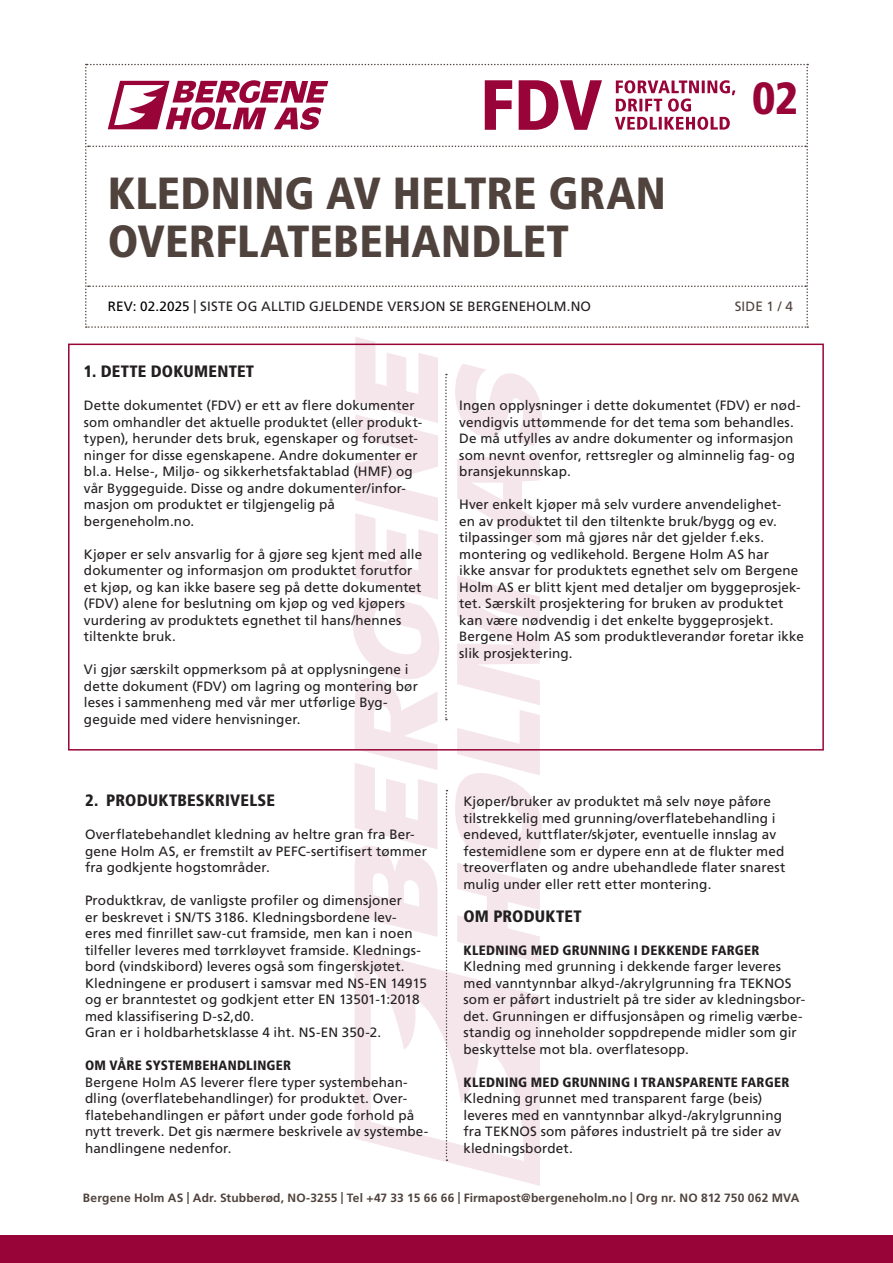
<style>
.page{position:relative;width:893px;height:1263px;background:#fff}
.page>*{position:absolute;margin:0;border:0;box-sizing:border-box;transform-origin:0 0}
.t1{font:900 condensed 45px/48px "Frutiger LT Std";letter-spacing:.005em;color:#50433d}
.t2{font:900 condensed 45px "Frutiger LT Std";color:#990438}
.t3{font:900 condensed 16.5px "Frutiger LT Std";letter-spacing:.01em;color:#231f20}
.t4{font:13.5px/16.5px "Frutiger LT Std";letter-spacing:.01em;color:#231f20}
.t5{font:900 condensed 13.5px "Frutiger LT Std";letter-spacing:.025em;color:#231f20}
.t6{font:13.5px "Frutiger LT Std";color:#50433d}
.t7{font:700 12px "Frutiger LT Std";letter-spacing:.015em;color:#50433d}
.s1{color:#000}
</style>
<div class="page">
<div style="left:0;top:1235px;width:893px;height:28px;background:#990438"></div>
<svg style="left:85px;top:64px;width:723px;height:264px"></svg>
<svg style="left:353px;top:337px;width:189px;height:849px"></svg>
<h1 class="t1" style="left:108px;top:169px;width:560px">KLEDNING AV HELTRE GRAN<br>OVERFLATEBEHANDLET</h1>
<h1 class="t2" style="left:752px;top:71px;width:48px">02</h1>
<p class="t4" style="left:108px;top:298px;width:485px"><span class="s1">REV: 02.2025</span> | SISTE OG ALLTID GJELDENDE VERSJON SE BERGENEHOLM.NO</p>
<p class="t6" style="left:735px;top:299px;width:60px">SIDE 1 / 4</p>
<p class="t3" style="left:84px;top:362px;width:172px">1. DETTE DOKUMENTET</p>
<p class="t4" style="left:84px;top:397px;width:340px">Dette dokumentet (FDV) er ett av flere dokumenter som omhandler det aktuelle produktet (eller produkt&shy;typen), herunder dets bruk, egenskaper og forutset&shy;ninger for disse egenskapene. Andre dokumenter er bl.a. Helse-, Miljø- og sikkerhetsfaktablad (HMF) og vår Byggeguide. Disse og andre dokumenter/infor&shy;masjon om produktet er tilgjengelig på bergeneholm.no.</p>
<p class="t4" style="left:84px;top:546px;width:340px">Kjøper er selv ansvarlig for å gjøre seg kjent med alle dokumenter og informasjon om produktet forutfor et kjøp, og kan ikke basere seg på dette dokumentet (FDV) alene for beslutning om kjøp og ved kjøpers vurdering av produktets egnethet til hans/hennes tiltenkte bruk.</p>
<p class="t4" style="left:84px;top:661px;width:335px">Vi gjør særskilt oppmerksom på at opplysningene i dette dokument (FDV) om lagring og montering bør leses i sammenheng med vår mer utførlige Byg&shy;geguide med videre henvisninger.</p>
<p class="t3" style="left:85px;top:791px;width:191px">2. PRODUKTBESKRIVELSE</p>
<p class="t4" style="left:85px;top:826px;width:344px">Overflatebehandlet kledning av heltre gran fra Ber&shy;gene Holm AS, er fremstilt av PEFC-sertifisert tømmer fra godkjente hogstområder.</p>
<p class="t4" style="left:85px;top:892px;width:343px">Produktkrav, de vanligste profiler og dimensjoner<br>er beskrevet i SN/TS 3186. Kledningsbordene lev-<br>eres med finrillet saw-cut framside, men kan i noen tilfeller leveres med tørrkløyvet framside. Klednings&shy;bord (vindskibord) leveres også som fingerskjøtet.<br>Kledningene er produsert i samsvar med NS-EN 14915 og er branntestet og godkjent etter EN 13501-1:2018 med klassifisering D-s2,d0.<br>Gran er i holdbarhetsklasse 4 iht. NS-EN 350-2.</p>
<p class="t5" style="left:85px;top:1057px;width:208px">OM VÅRE SYSTEMBEHANDLINGER</p>
<p class="t4" style="left:85px;top:1074px;width:345px">Bergene Holm AS leverer flere typer systembehan&shy;dling (overflatebehandlinger) for produktet. Over&shy;flatebehandlingen er påført under gode forhold på nytt treverk. Det gis nærmere beskrivele av systembe&shy;handlingene nedenfor.</p>
<p class="t4" style="left:459px;top:397px;width:343px">Ingen opplysninger i dette dokumentet (FDV) er nød&shy;vendigvis uttømmende for det tema som behandles.<br>De må utfylles av andre dokumenter og informasjon som nevnt ovenfor, rettsregler og alminnelig fag- og bransjekunnskap.</p>
<p class="t4" style="left:459px;top:496px;width:346px">Hver enkelt kjøper må selv vurdere anvendelighet-<br>en av produktet til den tiltenkte bruk/bygg og ev. tilpassinger som må gjøres når det gjelder f.eks. montering og vedlikehold. Bergene Holm AS har<br>ikke ansvar for produktets egnethet selv om Bergene Holm AS er blitt kjent med detaljer om byggeprosjek&shy;tet. Særskilt prosjektering for bruken av produktet kan være nødvendig i det enkelte byggeprosjekt.<br>Bergene Holm AS som produktleverandør foretar ikke slik prosjektering.</p>
<p class="t4" style="left:463px;top:793px;width:323px">Kjøper/bruker av produktet må selv nøye påføre tilstrekkelig med grunning/overflatebehandling i endeved, kuttflater/skjøter, eventuelle innslag av festemidlene som er dypere enn at de flukter med treoverflaten og andre ubehandlede flater snarest mulig under eller rett etter montering.</p>
<p class="t3" style="left:463px;top:906px;width:120px">OM PRODUKTET</p>
<p class="t5" style="left:463px;top:942px;width:298px">KLEDNING MED GRUNNING I DEKKENDE FARGER</p>
<p class="t4" style="left:463px;top:958px;width:343px">Kledning med grunning i dekkende farger leveres med vanntynnbar alkyd-/akrylgrunning fra TEKNOS som er påført industrielt på tre sider av kledningsbor&shy;det. Grunningen er diffusjonsåpen og rimelig værbe&shy;standig og inneholder soppdrepende midler som gir beskyttelse mot bla. overflatesopp.</p>
<p class="t5" style="left:463px;top:1074px;width:327px">KLEDNING MED GRUNNING I TRANSPARENTE FARGER</p>
<p class="t4" style="left:463px;top:1090px;width:320px">Kledning grunnet med transparent farge (beis) leveres med en vanntynnbar alkyd-/akrylgrunning fra TEKNOS som påføres industrielt på tre sider av kledningsbordet.</p>
<p class="t7" style="left:83px;top:1191px;width:718px">Bergene Holm AS | Adr. Stubberød, NO-3255 | Tel +47 33 15 66 66 | Firmapost@bergeneholm.no | Org nr. NO 812 750 062 MVA</p>
</div>
